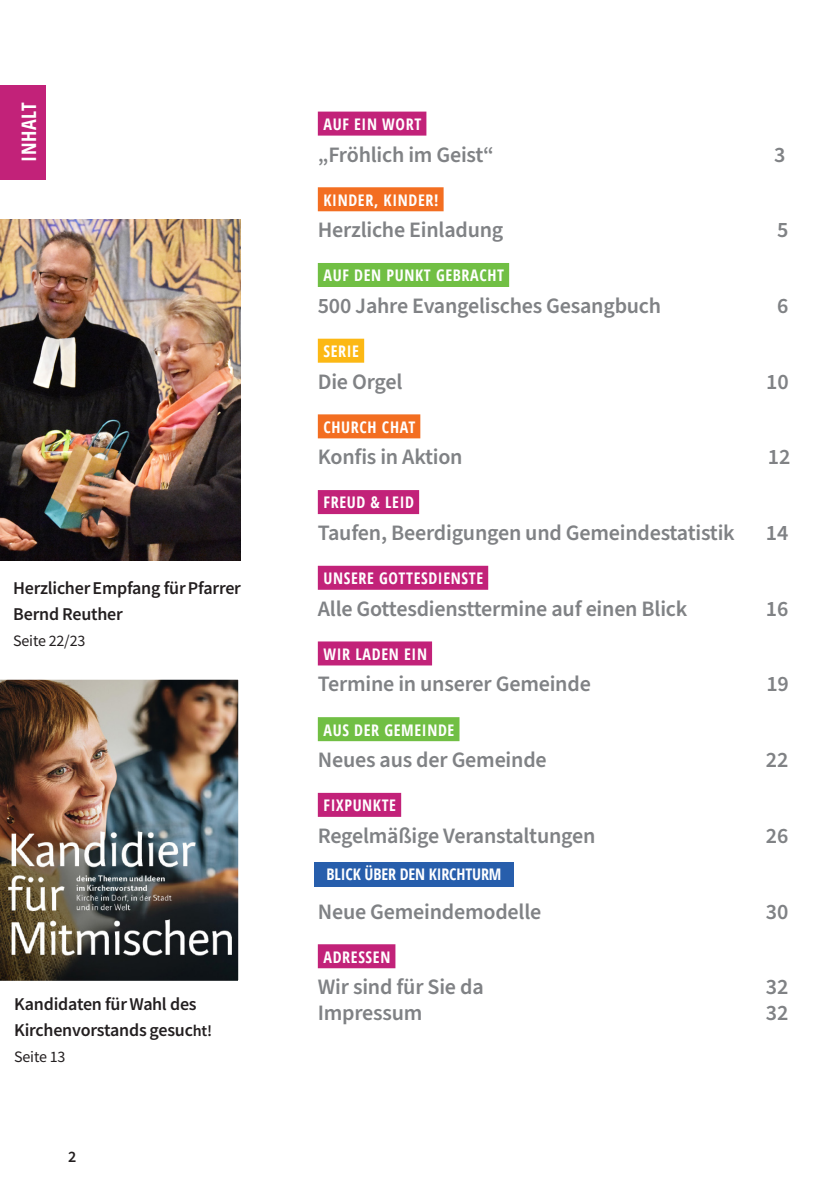
<style>
.page{position:relative;width:840px;height:1191px;background:#fff}
.page>*{position:absolute;margin:0;border:0;box-sizing:border-box;transform-origin:0 0}
.a_inhalt_headline{font:600 22px "Source Sans Pro";letter-spacing:-.01em;color:#808285}
.a_rubrik_10pt{font:700 condensed 20px "Open Sans";letter-spacing:.035em;color:#fff}
.a_fließtext_serif_10{font:18px "Source Sans Variable";letter-spacing:-.01em;color:#231f20}
.a_inhalt_rubrik_basi{font:700 condensed 16px "Open Sans";letter-spacing:.04em;color:#fff}
.a_fließtext_serif_10-2{font:700 condensed 16px "Open Sans";letter-spacing:-.01em;color:#fff}
.a_fließtext_serif_10-3{font:16px "Source Sans Variable";letter-spacing:-.01em;color:#231f20}
.t1{font:600 16px "Source Sans Pro";color:#231f20}
.s1{font-size:16px}
</style>
<div class="page">
<div style="left:314px;top:862px;width:199px;height:24px;background:#275eac"></div>
<div style="left:317px;top:112px;width:109px;height:24px;background:#c22279"></div>
<div style="left:317px;top:187px;width:126px;height:24px;background:#f36e21"></div>
<div style="left:317px;top:263px;width:192px;height:24px;background:#71bf44"></div>
<div style="left:317px;top:339px;width:47px;height:24px;background:#fcb814"></div>
<div style="left:317px;top:414px;width:103px;height:24px;background:#f36e21"></div>
<div style="left:317px;top:490px;width:102px;height:24px;background:#c22279"></div>
<div style="left:317px;top:566px;width:171px;height:24px;background:#c22279"></div>
<div style="left:317px;top:641px;width:115px;height:24px;background:#c22279"></div>
<div style="left:317px;top:717px;width:142px;height:24px;background:#71bf44"></div>
<div style="left:317px;top:793px;width:84px;height:24px;background:#c22279"></div>
<div style="left:317px;top:944px;width:78px;height:24px;background:#c22279"></div>
<div style="left:0;top:85px;width:45px;height:94px;background:#c22279"></div>
<img style="left:0;top:219px;width:240px;height:341px">
<img style="left:0;top:679px;width:239px;height:302px">
<p class="a_rubrik_10pt" style="left:15px;top:162px;width:62px;rotate:-90deg">INHALT</p>
<p class="a_fließtext_serif_10" style="left:13px;top:577px;width:229px">Herzlicher Empfang für Pfarrer</p>
<p class="a_fließtext_serif_10" style="left:13px;top:603px;width:111px">Bernd Reuther</p>
<p class="a_fließtext_serif_10-3" style="left:13px;top:631px;width:74px">Seite 22/23</p>
<p class="a_fließtext_serif_10" style="left:14px;top:993px;width:184px">Kandidaten für Wahl des</p>
<p class="a_fließtext_serif_10" style="left:14px;top:1019px;width:199px">Kirchenvorstands gesuc<span class="s1">ht!</span></p>
<p class="a_fließtext_serif_10-3" style="left:14px;top:1047px;width:53px">Seite 13</p>
<p class="t1" style="left:68px;top:1146px;width:10px">2</p>
<p class="a_inhalt_rubrik_basi" style="left:323px;top:113px;width:99px">AUF EIN WORT</p>
<p class="a_inhalt_headline" style="left:317px;top:140px;width:177px">„Fröhlich im Geist“</p>
<p class="a_inhalt_headline" style="left:773px;top:140px;width:13px">3</p>
<p class="a_inhalt_rubrik_basi" style="left:323px;top:189px;width:116px">KINDER, KINDER!</p>
<p class="a_inhalt_headline" style="left:317px;top:215px;width:187px">Herzliche Einladung</p>
<p class="a_inhalt_headline" style="left:776px;top:215px;width:13px">5</p>
<p class="a_inhalt_rubrik_basi" style="left:323px;top:264px;width:182px">AUF DEN PUNKT GEBRACHT</p>
<p class="a_inhalt_headline" style="left:317px;top:291px;width:345px">500 Jahre Evangelisches Gesangbuch</p>
<p class="a_inhalt_headline" style="left:776px;top:291px;width:13px">6</p>
<p class="a_inhalt_rubrik_basi" style="left:323px;top:340px;width:37px">SERIE</p>
<p class="a_inhalt_headline" style="left:317px;top:367px;width:86px">Die Orgel</p>
<p class="a_inhalt_headline" style="left:765px;top:367px;width:24px">10</p>
<p class="a_inhalt_rubrik_basi" style="left:323px;top:416px;width:93px">CHURCH CHAT</p>
<p class="a_inhalt_headline" style="left:317px;top:442px;width:146px">Konfis in Aktion</p>
<p class="a_inhalt_headline" style="left:767px;top:442px;width:24px">12</p>
<p class="a_inhalt_rubrik_basi" style="left:323px;top:491px;width:92px">FREUD &amp; LEID</p>
<p class="a_inhalt_headline" style="left:317px;top:518px;width:418px">Taufen, Beerdigungen und Gemeindestatistik</p>
<p class="a_inhalt_headline" style="left:765px;top:518px;width:24px">14</p>
<p class="a_inhalt_rubrik_basi" style="left:323px;top:567px;width:161px">UNSERE GOTTESDIENSTE</p>
<p class="a_inhalt_headline" style="left:317px;top:594px;width:371px">Alle Gottesdiensttermine auf einen Blick</p>
<p class="a_inhalt_headline" style="left:765px;top:594px;width:24px">16</p>
<p class="a_inhalt_rubrik_basi" style="left:323px;top:643px;width:105px">WIR LADEN EIN</p>
<p class="a_inhalt_headline" style="left:317px;top:669px;width:274px">Termine in unserer Gemeinde</p>
<p class="a_inhalt_headline" style="left:766px;top:669px;width:24px">19</p>
<p class="a_inhalt_rubrik_basi" style="left:323px;top:718px;width:132px">AUS DER GEMEINDE</p>
<p class="a_inhalt_headline" style="left:317px;top:745px;width:230px">Neues aus der Gemeinde</p>
<p class="a_inhalt_headline" style="left:765px;top:745px;width:24px">22</p>
<p class="a_inhalt_rubrik_basi" style="left:323px;top:794px;width:74px">FIXPUNKTE</p>
<p class="a_inhalt_headline" style="left:317px;top:821px;width:279px">Regelmäßige Veranstaltungen</p>
<p class="a_inhalt_headline" style="left:765px;top:821px;width:24px">26</p>
<p class="a_fließtext_serif_10-2" style="left:326px;top:863px;width:176px">BLICK ÜBER DEN KIRCHTURM</p>
<p class="a_inhalt_headline" style="left:317px;top:896px;width:225px">Neue Gemeindemodelle</p>
<p class="a_inhalt_headline" style="left:765px;top:896px;width:24px">30</p>
<p class="a_inhalt_rubrik_basi" style="left:323px;top:945px;width:68px">ADRESSEN</p>
<p class="a_inhalt_headline" style="left:317px;top:972px;width:167px">Wir sind für Sie da</p>
<p class="a_inhalt_headline" style="left:765px;top:972px;width:24px">32</p>
<p class="a_inhalt_headline" style="left:317px;top:998px;width:106px">Impressum</p>
<p class="a_inhalt_headline" style="left:765px;top:998px;width:24px">32</p>
</div>
